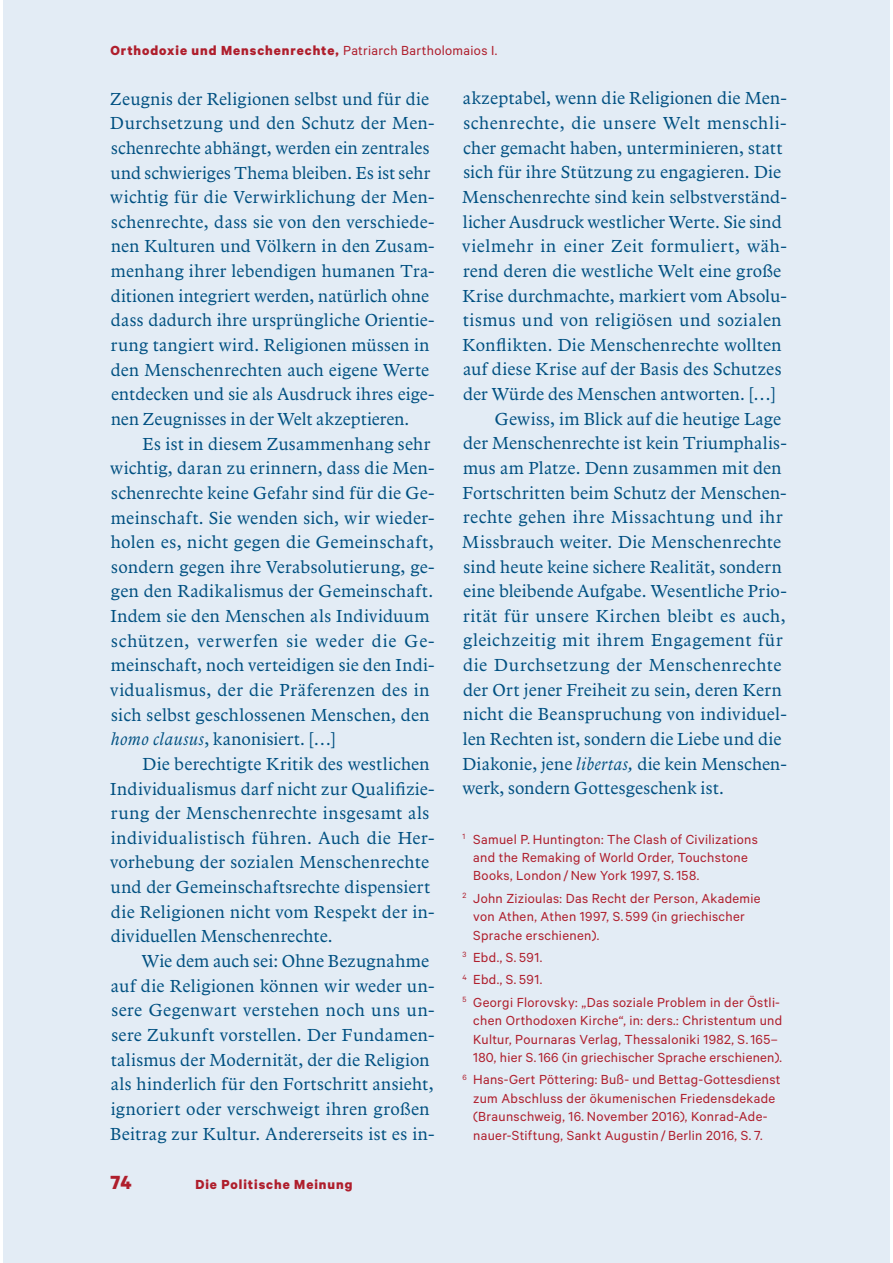
<style>
.page{position:relative;width:893px;height:1263px;background:#fff}
.page>*{position:absolute;margin:0;border:0;box-sizing:border-box;transform-origin:0 0}
.t1{font:700 21.45px "Calibre";color:#af1e2c}
.t2{font:18px/24.6px "Arbesco DT";letter-spacing:.015em;color:#005081}
.t3{font:18px "Arbesco DT";letter-spacing:.035em;color:#005081}
.t4{font:14.85px/18.5px "Calibre";letter-spacing:.025em;color:#af1e2c}
.t5{font:700 14.85px "Calibre";letter-spacing:.065em;color:#af1e2c}
.s1{font-weight:400}
.s2{font-style:italic}
</style>
<div class="page">
<div style="left:3px;top:0;width:887px;height:1263px;background:#e3ecf5"></div>
<p class="t5" style="left:110px;top:46px;width:388px">Orthodoxie und Menschenrechte, <span class="s1">Patriarch Bartholomaios I.</span></p>
<p class="t2" style="left:110px;top:88px;width:326px">Zeugnis der Religionen selbst und für die Durchsetzung und den Schutz der Men&shy;schenrechte abhängt, werden ein zentrales und schwieriges Thema bleiben. Es ist sehr wichtig für die Verwirklichung der Men&shy;schenrechte, dass sie von den verschiede&shy;nen Kulturen und Völkern in den Zusam&shy;menhang ihrer lebendigen humanen Tra&shy;ditionen integriert werden, natürlich ohne dass dadurch ihre ursprüngliche Orientie&shy;rung tangiert wird. Religionen müssen in den Menschenrechten auch eigene Werte entdecken und sie als Ausdruck ihres eige&shy;nen Zeugnisses in der Welt akzeptieren.</p>
<p class="t2" style="left:110px;top:433px;width:326px;text-indent:32px">Es ist in diesem Zusammenhang sehr wichtig, daran zu erinnern, dass die Men&shy;schenrechte keine Gefahr sind für die Ge&shy;meinschaft. Sie wenden sich, wir wieder&shy;holen es, nicht gegen die Gemeinschaft, sondern gegen ihre Verabsolutierung, ge&shy;gen den Radikalismus der Gemeinschaft.<br>Indem sie den Menschen als Individuum schützen, verwerfen sie weder die Ge&shy;meinschaft, noch verteidigen sie den Indi&shy;vidualismus, der die Präferenzen des in sich selbst geschlossenen Menschen, den <span class="s2">homo clausus</span>, kanonisiert. […]</p>
<p class="t2" style="left:110px;top:753px;width:326px;text-indent:32px">Die berechtigte Kritik des westlichen Individualismus darf nicht zur Qualifizie&shy;rung der Menschenrechte insgesamt als individualistisch führen. Auch die Her&shy;vorhebung der sozialen Menschenrechte und der Gemeinschaftsrechte dispensiert die Religionen nicht vom Respekt der in&shy;dividuellen Menschenrechte.</p>
<p class="t2" style="left:110px;top:950px;width:326px;text-indent:31px">Wie dem auch sei: Ohne Bezugnahme auf die Religionen können wir weder un&shy;sere Gegenwart verstehen noch uns un&shy;sere Zukunft vorstellen. Der Fundamen&shy;talismus der Modernität, der die Religion als hinderlich für den Fortschritt ansieht, ignoriert oder verschweigt ihren großen Beitrag zur Kultur. Andererseits ist es in-</p>
<p class="t1" style="left:110px;top:1175px;width:23px">74</p>
<p class="t5" style="left:195px;top:1179px;width:158px">Die Politische Meinung</p>
<p class="t2" style="left:463px;top:87px;width:325px">akzeptabel, wenn die Religionen die Men-</p>
<p class="t3" style="left:463px;top:116px;width:325px">schenrechte, die unsere Welt menschli-</p>
<p class="t2" style="left:463px;top:137px;width:321px">cher gemacht haben, unterminieren, statt</p>
<p class="t2" style="left:463px;top:161px;width:319px">sich für ihre Stützung zu engagieren. Die</p>
<p class="t2" style="left:462px;top:186px;width:326px">Menschenrechte sind kein selbstverständ-</p>
<p class="t2" style="left:463px;top:211px;width:321px">licher Ausdruck westlicher Werte. Sie sind</p>
<p class="t3" style="left:462px;top:239px;width:326px">vielmehr in einer Zeit formuliert, wäh-</p>
<p class="t2" style="left:463px;top:260px;width:320px">rend deren die westliche Welt eine große</p>
<p class="t2" style="left:462px;top:284px;width:326px">Krise durchmachte, markiert vom Absolu-</p>
<p class="t2" style="left:463px;top:309px;width:320px">tismus und von religiösen und sozialen</p>
<p class="t2" style="left:462px;top:334px;width:321px">Konflikten. Die Menschenrechte wollten</p>
<p class="t2" style="left:463px;top:358px;width:320px">auf diese Krise auf der Basis des Schutzes</p>
<p class="t2" style="left:463px;top:383px;width:314px">der Würde des Menschen antworten. […]</p>
<p class="t2" style="left:495px;top:408px;width:288px">Gewiss, im Blick auf die heutige Lage</p>
<p class="t2" style="left:463px;top:432px;width:325px">der Menschenrechte ist kein Triumphalis-</p>
<p class="t2" style="left:463px;top:457px;width:320px">mus am Platze. Denn zusammen mit den</p>
<p class="t2" style="left:462px;top:482px;width:326px">Fortschritten beim Schutz der Menschen-</p>
<p class="t3" style="left:463px;top:510px;width:321px">rechte gehen ihre Missachtung und ihr</p>
<p class="t2" style="left:462px;top:531px;width:321px">Missbrauch weiter. Die Menschenrechte</p>
<p class="t2" style="left:463px;top:555px;width:320px">sind heute keine sichere Realität, sondern</p>
<p class="t2" style="left:463px;top:580px;width:325px">eine bleibende Aufgabe. Wesentliche Prio-</p>
<p class="t3" style="left:463px;top:609px;width:324px">rität für unsere Kirchen bleibt es auch,</p>
<p class="t2" style="left:463px;top:629px;width:321px">gleichzeitig mit ihrem Engagement für</p>
<p class="t3" style="left:463px;top:658px;width:320px">die Durchsetzung der Menschenrechte</p>
<p class="t2" style="left:463px;top:679px;width:320px">der Ort jener Freiheit zu sein, deren Kern</p>
<p class="t2" style="left:463px;top:703px;width:325px">nicht die Beanspruchung von individuel-</p>
<p class="t2" style="left:463px;top:728px;width:320px">len Rechten ist, sondern die Liebe und die</p>
<p class="t2" style="left:462px;top:753px;width:326px">Diakonie, jene <span class="s2">libertas,</span> die kein Menschen-</p>
<p class="t2" style="left:462px;top:777px;width:263px">werk, sondern Gottesgeschenk ist.</p>
<p class="t4" style="left:473px;top:831px;width:286px;text-indent:-11px"><sup>1</sup> Samuel P. Huntington: The Clash of Civilizations and the Remaking of World Order, Touchstone<br>Books, London / New York 1997, S. 158.</p>
<p class="t4" style="left:473px;top:890px;width:289px;text-indent:-11px"><sup>2</sup> John Zizioulas: Das Recht der Person, Akademie von Athen, Athen 1997, S. 599 (in griechischer<br>Sprache erschienen).</p>
<p class="t4" style="left:462px;top:947px;width:319px;line-height:22.4px"><sup>3</sup> Ebd., S. 591.<br><sup>4</sup> Ebd., S. 591.<br><sup>5</sup> Georgi Florovsky: „Das soziale Problem in der Östli-</p>
<p class="t4" style="left:473px;top:1012px;width:311px">chen Orthodoxen Kirche“, in: ders.: Christentum und<br>Kultur, Pournaras Verlag, Thessaloniki 1982, S. 165–<br>180, hier S. 166 (in griechischer Sprache erschienen).</p>
<p class="t4" style="left:462px;top:1072px;width:320px;text-align:center"><sup>6</sup> Hans-Gert Pöttering: Buß- und Bettag-Gottesdienst zum Abschluss der ökumenischen Friedensdekade (Braunschweig, 16. November 2016), Konrad-Ade&shy;nauer-Stiftung, Sankt Augustin / Berlin 2016, S. 7.</p>
</div>
